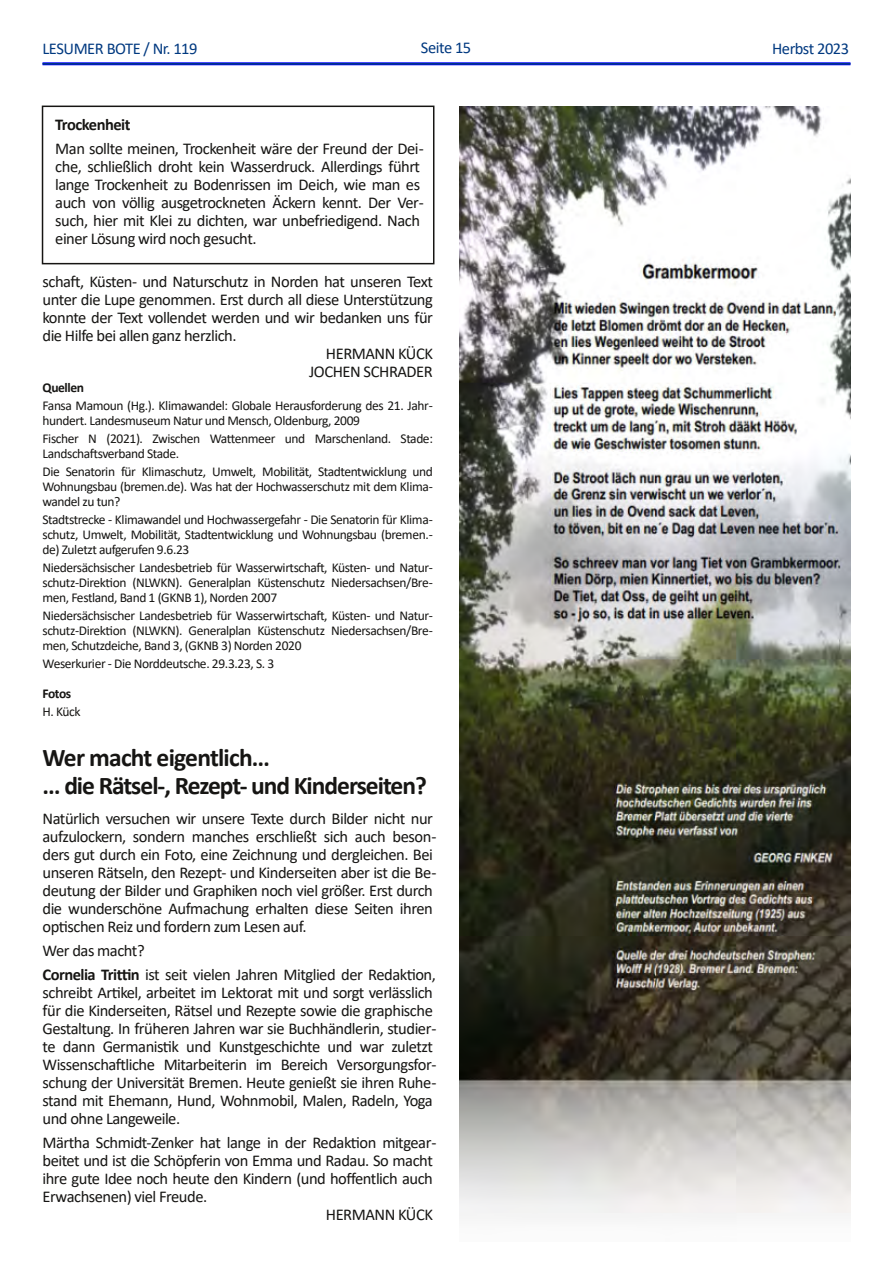
<style>
.page{position:relative;width:893px;height:1263px;background:#fff}
.page>*{position:absolute;margin:0;border:0;box-sizing:border-box;transform-origin:0 0}
.t1{font:700 25.5px/28.5px "Calibri";letter-spacing:-.04em;color:#161513}
.t2{font:16.5px/18px "Calibri";letter-spacing:-.03em;color:#161513}
.t3{font:16.5px "Calibri";letter-spacing:-.025em;color:#003980}
.t4{font:700 16.5px "Calibri";letter-spacing:-.03em;color:#161513}
.t5{font:13.5px/15px "Calibri";letter-spacing:-.03em;color:#161513;text-align:justify}
.t6{font:700 13.5px "Calibri";letter-spacing:-.035em;color:#161513}
.s1{font-weight:700}
</style>
<div class="page">
<hr style="left:43px;top:62px;width:807px;height:3px;background:#00f">
<hr style="left:43px;top:63px;width:807px;height:2px;background:#003980">
<div style="left:42px;top:106px;width:392px;height:158px;border:2px solid #161513"></div>
<img style="left:459px;top:106px;width:391px;height:1112px">
<p class="t3" style="left:43px;top:42px;width:157px">LESUMER BOTE / Nr. 119</p>
<p class="t3" style="left:421px;top:41px;width:52px">Seite 15</p>
<p class="t3" style="left:772px;top:41px;width:79px">Herbst 2023</p>
<p class="t4" style="left:55px;top:118px;width:77px">Trockenheit</p>
<p class="t2" style="left:55px;top:141px;width:370px">Man sollte meinen, Trockenheit wäre der Freund der Dei‐ che, schließlich droht kein Wasserdruck. Allerdings führt lange Trockenheit zu Bodenrissen im Deich, wie man es auch von völlig ausgetrockneten Äckern kennt. Der Ver‐ such, hier mit Klei zu dichten, war unbefriedigend. Nach einer Lösung wird noch gesucht.</p>
<p class="t2" style="left:43px;top:273px;width:392px">schaft, Küsten‐ und Naturschutz in Norden hat unseren Text</p>
<p class="t2" style="left:43px;top:291px;width:392px">unter die Lupe genommen. Erst durch all diese Unterstützung</p>
<p class="t2" style="left:43px;top:309px;width:392px">konnte der Text vollendet werden und wir bedanken uns für</p>
<p class="t2" style="left:43px;top:327px;width:196px">die Hilfe bei allen ganz herzlich.</p>
<p class="t2" style="left:326px;top:345px;width:109px">HERMANN KÜCK</p>
<p class="t2" style="left:309px;top:363px;width:125px">JOCHEN SCHRADER</p>
<p class="t6" style="left:43px;top:381px;width:43px">Quellen</p>
<p class="t5" style="left:43px;top:399px;width:392px">Fansa Mamoun (Hg.). Klimawandel: Globale Herausforderung des 21. Jahr‐ hundert. Landesmuseum Natur und Mensch, Oldenburg, 2009</p>
<p class="t5" style="left:43px;top:432px;width:392px">Fischer N (2021). Zwischen Wattenmeer und Marschenland. Stade:<br>Landschaftsverband Stade.</p>
<p class="t5" style="left:43px;top:465px;width:392px">Die Senatorin für Klimaschutz, Umwelt, Mobilität, Stadtentwicklung und Wohnungsbau (bremen.de). Was hat der Hochwasserschutz mit dem Klima‐ wandel zu tun?</p>
<p class="t5" style="left:43px;top:513px;width:392px">Stadtstrecke ‐ Klimawandel und Hochwassergefahr ‐ Die Senatorin für Klima‐ schutz, Umwelt, Mobilität, Stadtentwicklung und Wohnungsbau (bremen.‐ de) Zuletzt aufgerufen 9.6.23</p>
<p class="t5" style="left:43px;top:561px;width:392px">Niedersächsischer Landesbetrieb für Wasserwirtschaft, Küsten‐ und Natur‐ schutz‐Direktion (NLWKN). Generalplan Küstenschutz Niedersachsen/Bre‐ men, Festland, Band 1 (GKNB 1), Norden 2007</p>
<p class="t5" style="left:43px;top:609px;width:392px">Niedersächsischer Landesbetrieb für Wasserwirtschaft, Küsten‐ und Natur‐ schutz‐Direktion (NLWKN). Generalplan Küstenschutz Niedersachsen/Bre‐ men, Schutzdeiche, Band 3, (GKNB 3) Norden 2020</p>
<p class="t5" style="left:43px;top:657px;width:233px">Weserkurier ‐ Die Norddeutsche. 29.3.23, S. 3</p>
<p class="t6" style="left:43px;top:687px;width:30px">Fotos</p>
<p class="t5" style="left:43px;top:705px;width:40px">H. Kück</p>
<h1 class="t1" style="left:43px;top:745px;width:386px">Wer macht eigentlich…<br>… die Rätsel‐, Rezept‐ und Kinderseiten?</h1>
<p class="t2" style="left:43px;top:811px;width:395px">Natürlich versuchen wir unsere Texte durch Bilder nicht nur aufzulockern, sondern manches erschließt sich auch beson‐ ders gut durch ein Foto, eine Zeichnung und dergleichen. Bei unseren Rätseln, den Rezept‐ und Kinderseiten aber ist die Be‐ deutung der Bilder und Graphiken noch viel größer. Erst durch die wunderschöne Aufmachung erhalten diese Seiten ihren optischen Reiz und fordern zum Lesen auf.</p>
<p class="t2" style="left:43px;top:940px;width:395px;line-height:24px">Wer das macht?<br><span class="s1">Cornelia Trittin</span> ist seit vielen Jahren Mitglied der Redaktion,</p>
<p class="t2" style="left:43px;top:985px;width:395px">schreibt Artikel, arbeitet im Lektorat mit und sorgt verlässlich für die Kinderseiten, Rätsel und Rezepte sowie die graphische Gestaltung. In früheren Jahren war sie Buchhändlerin, studier‐ te dann Germanistik und Kunstgeschichte und war zuletzt Wissenschaftliche Mitarbeiterin im Bereich Versorgungsfor‐ schung der Universität Bremen. Heute genießt sie ihren Ruhe‐ stand mit Ehemann, Hund, Wohnmobil, Malen, Radeln, Yoga und ohne Langeweile.</p>
<p class="t2" style="left:43px;top:1135px;width:395px">Märtha Schmidt‐Zenker hat lange in der Redaktion mitgear‐</p>
<p class="t2" style="left:43px;top:1153px;width:392px">beitet und ist die Schöpferin von Emma und Radau. So macht</p>
<p class="t2" style="left:43px;top:1171px;width:392px">ihre gute Idee noch heute den Kindern (und hoffentlich auch</p>
<p class="t2" style="left:43px;top:1189px;width:166px">Erwachsenen) viel Freude.</p>
<p class="t2" style="left:326px;top:1207px;width:109px">HERMANN KÜCK</p>
</div>
